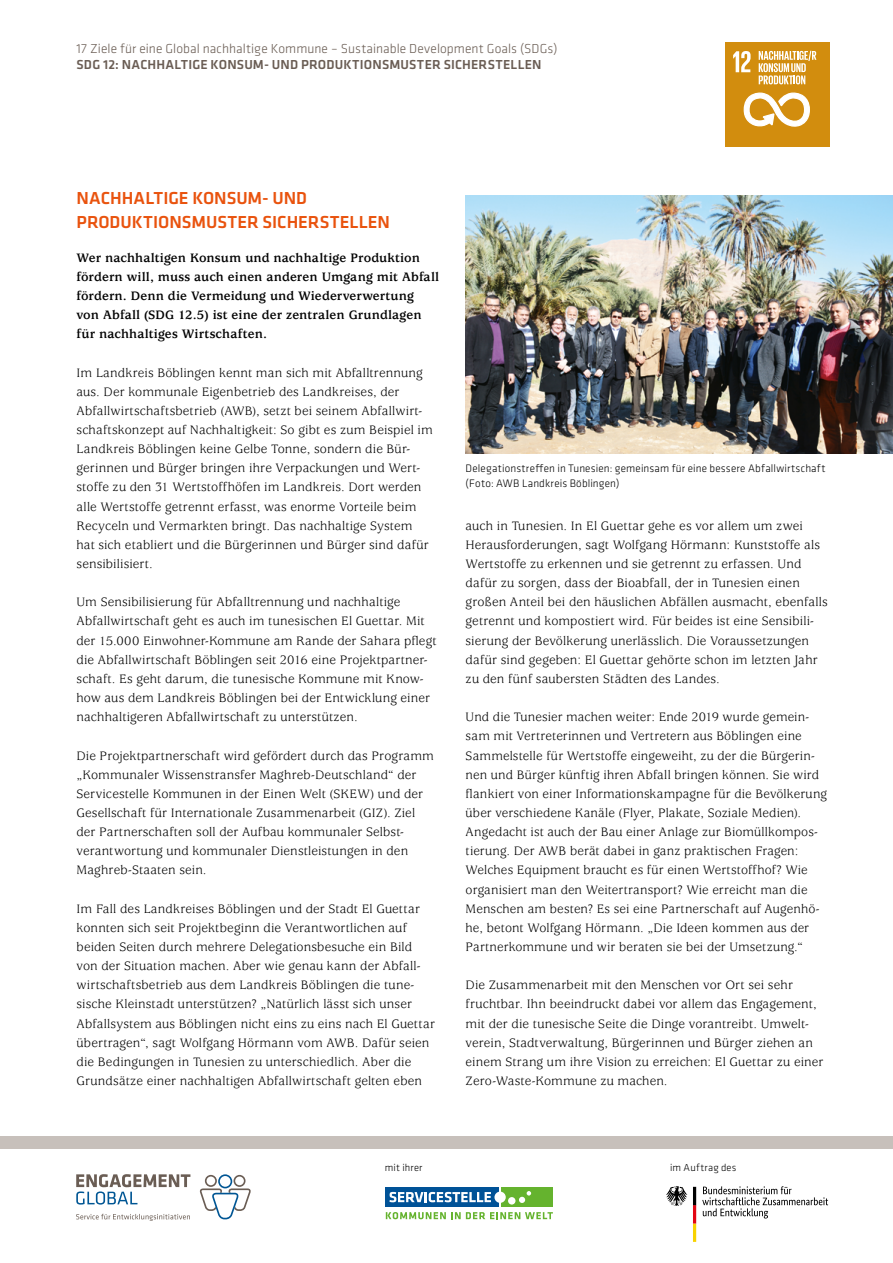
<style>
.page{position:relative;width:893px;height:1263px;background:#fff}
.page>*{position:absolute;margin:0;border:0;box-sizing:border-box;transform-origin:0 0}
.t1{font:500 18px/24px "Klavika";letter-spacing:-.005em;color:#e9530e}
.p_Text_98{font:13.5px/19.2px "Usherwood Std";letter-spacing:.01em;color:#000}
.p_Text_97{font:13.5px/19.2px "Usherwood Std";letter-spacing:.005em;color:#000}
.p_Text{font:700 13.5px/19.2px "Usherwood Std";letter-spacing:.01em;color:#000}
.t2{font:300 13.5px "Klavika";letter-spacing:.005em;color:#6a5d54}
.t3{font:500 13.5px "Klavika";letter-spacing:.01em;color:#6a5d54}
.t4{font:300 11.25px/15px "Klavika";letter-spacing:.015em;color:#000}
.t5{font:300 10.5px "Klavika";letter-spacing:.02em;color:#000}
</style>
<div class="page">
<div style="left:0;top:1136px;width:893px;height:13px;background:#c7c0bb"></div>
<div style="left:725px;top:43px;width:104px;height:104px;background:#d28d0e"></div>
<svg style="left:733px;top:51px;width:18px;height:21px"></svg>
<svg style="left:743px;top:92px;width:67px;height:35px"></svg>
<svg style="left:759px;top:51px;width:57px;height:33px"></svg>
<img style="left:466px;top:196px;width:427px;height:257px">
<svg style="left:702px;top:1186px;width:126px;height:32px"></svg>
<svg style="left:666px;top:1186px;width:21px;height:20px"></svg>
<svg style="left:693px;top:1187px;width:3px;height:55px"></svg>
<div style="left:386px;top:1187px;width:113px;height:19px;background:#005297"></div>
<div style="left:502px;top:1187px;width:51px;height:19px;background:#65b32e"></div>
<div style="left:494px;top:1191px;width:12px;height:12px;background:#fff;border-radius:50%"></div>
<div style="left:508px;top:1197px;width:7px;height:7px;background:#fff;border-radius:50%"></div>
<svg style="left:519px;top:1191px;width:12px;height:12px"></svg>
<svg style="left:389px;top:1192px;width:102px;height:10px"></svg>
<svg style="left:386px;top:1212px;width:167px;height:7px"></svg>
<svg style="left:200px;top:1174px;width:51px;height:45px"></svg>
<svg style="left:76px;top:1174px;width:114px;height:30px"></svg>
<svg style="left:76px;top:1214px;width:114px;height:7px"></svg>
<p class="t2" style="left:77px;top:41px;width:482px">17 Ziele für eine Global nachhaltige Kommune – Sustainable Development Goals (SDGs)</p>
<p class="t3" style="left:77px;top:57px;width:466px">SDG 12: NACHHALTIGE KONSUM- UND PRODUKTIONSMUSTER SICHERSTELLEN</p>
<h1 class="t1" style="left:77px;top:187px;width:315px">NACHHALTIGE KONSUM- UND<br>PRODUKTIONSMUSTER SICHERSTELLEN</h1>
<p class="p_Text" style="left:77px;top:248px;width:364px">Wer nachhaltigen Konsum und nachhaltige Produktion fördern will, muss auch einen anderen Umgang mit Abfall fördern. Denn die Vermeidung und Wiederverwertung von Abfall (SDG 12.5) ist eine der zentralen Grundlagen für nachhaltiges Wirtschaften.</p>
<p class="p_Text_98" style="left:77px;top:363px;width:358px">Im Landkreis Böblingen kennt man sich mit Abfalltrennung aus. Der kommunale Eigenbetrieb des Landkreises, der Abfallwirtschaftsbetrieb (AWB), setzt bei seinem Abfallwirt&shy;schaftskonzept auf Nachhaltigkeit: So gibt es zum Beispiel im Landkreis Böblingen keine Gelbe Tonne, sondern die Bür&shy;gerinnen und Bürger bringen ihre Verpackungen und Wert&shy;stoffe zu den 31 Wertstoffhöfen im Landkreis. Dort werden alle Wertstoffe getrennt erfasst, was enorme Vorteile beim Recyceln und Vermarkten bringt. Das nachhaltige System hat sich etabliert und die Bürgerinnen und Bürger sind dafür sensibilisiert.</p>
<p class="p_Text_98" style="left:77px;top:593px;width:362px">Um Sensibilisierung für Abfalltrennung und nachhaltige Abfallwirtschaft geht es auch im tunesischen El Guettar. Mit der 15.000 Einwohner-Kommune am Rande der Sahara pflegt die Abfallwirtschaft Böblingen seit 2016 eine Projektpartner&shy;schaft. Es geht darum, die tunesische Kommune mit Know&shy;how aus dem Landkreis Böblingen bei der Entwicklung einer nachhaltigeren Abfallwirtschaft zu unterstützen.</p>
<p class="p_Text_98" style="left:77px;top:746px;width:359px">Die Projektpartnerschaft wird gefördert durch das Programm „Kommunaler Wissenstransfer Maghreb-Deutschland“ der Servicestelle Kommunen in der Einen Welt (SKEW) und der Gesellschaft für Internationale Zusammenarbeit (GIZ). Ziel der Partnerschaften soll der Aufbau kommunaler Selbst&shy;verantwortung und kommunaler Dienstleistungen in den Maghreb-Staaten sein.</p>
<p class="p_Text_98" style="left:77px;top:899px;width:360px">Im Fall des Landkreises Böblingen und der Stadt El Guettar konnten sich seit Projektbeginn die Verantwortlichen auf beiden Seiten durch mehrere Delegationsbesuche ein Bild von der Situation machen. Aber wie genau kann der Abfall&shy;wirtschaftsbetrieb aus dem Landkreis Böblingen die tune&shy;sische Kleinstadt unterstützen? „Natürlich lässt sich unser Abfallsystem aus Böblingen nicht eins zu eins nach El Guettar übertragen“, sagt Wolfgang Hörmann vom AWB. Dafür seien die Bedingungen in Tunesien zu unterschiedlich. Aber die Grundsätze einer nachhaltigen Abfallwirtschaft gelten eben</p>
<p class="t4" style="left:466px;top:461px;width:361px">Delegationstreffen in Tunesien: gemeinsam für eine bessere Abfallwirtschaft (Foto: AWB Landkreis Böblingen)</p>
<p class="p_Text_98" style="left:466px;top:516px;width:364px">auch in Tunesien. In El Guettar gehe es vor allem um zwei Herausforderungen, sagt Wolfgang Hörmann: Kunststoffe als Wertstoffe zu erkennen und sie getrennt zu erfassen. Und dafür zu sorgen, dass der Bioabfall, der in Tunesien einen großen Anteil bei den häuslichen Abfällen ausmacht, ebenfalls getrennt und kompostiert wird. Für beides ist eine Sensibili&shy;sierung der Bevölkerung unerlässlich. Die Voraussetzungen dafür sind gegeben: El Guettar gehörte schon im letzten Jahr zu den fünf saubersten Städten des Landes.</p>
<p class="p_Text_97" style="left:466px;top:708px;width:363px">Und die Tunesier machen weiter: Ende 2019 wurde gemein&shy;sam mit Vertreterinnen und Vertretern aus Böblingen eine Sammelstelle für Wertstoffe eingeweiht, zu der die Bürgerin&shy;nen und Bürger künftig ihren Abfall bringen können. Sie wird flankiert von einer Informationskampagne für die Bevölkerung über verschiedene Kanäle (Flyer, Plakate, Soziale Medien).<br>Angedacht ist auch der Bau einer Anlage zur Biomüllkompos&shy;tierung. Der AWB berät dabei in ganz praktischen Fragen:<br>Welches Equipment braucht es für einen Wertstoffhof? Wie organisiert man den Weitertransport? Wie erreicht man die Menschen am besten? Es sei eine Partnerschaft auf Augenhö&shy;he, betont Wolfgang Hörmann. „Die Ideen kommen aus der Partnerkommune und wir beraten sie bei der Umsetzung.“</p>
<p class="p_Text_98" style="left:466px;top:976px;width:359px">Die Zusammenarbeit mit den Menschen vor Ort sei sehr fruchtbar. Ihn beeindruckt dabei vor allem das Engagement, mit der die tunesische Seite die Dinge vorantreibt. Umwelt&shy;verein, Stadtverwaltung, Bürgerinnen und Bürger ziehen an einem Strang um ihre Vision zu erreichen: El Guettar zu einer Zero-Waste-Kommune zu machen.</p>
<p class="t5" style="left:385px;top:1161px;width:39px">mit ihrer</p>
<p class="t5" style="left:670px;top:1161px;width:68px">im Auftrag des</p>
</div>
